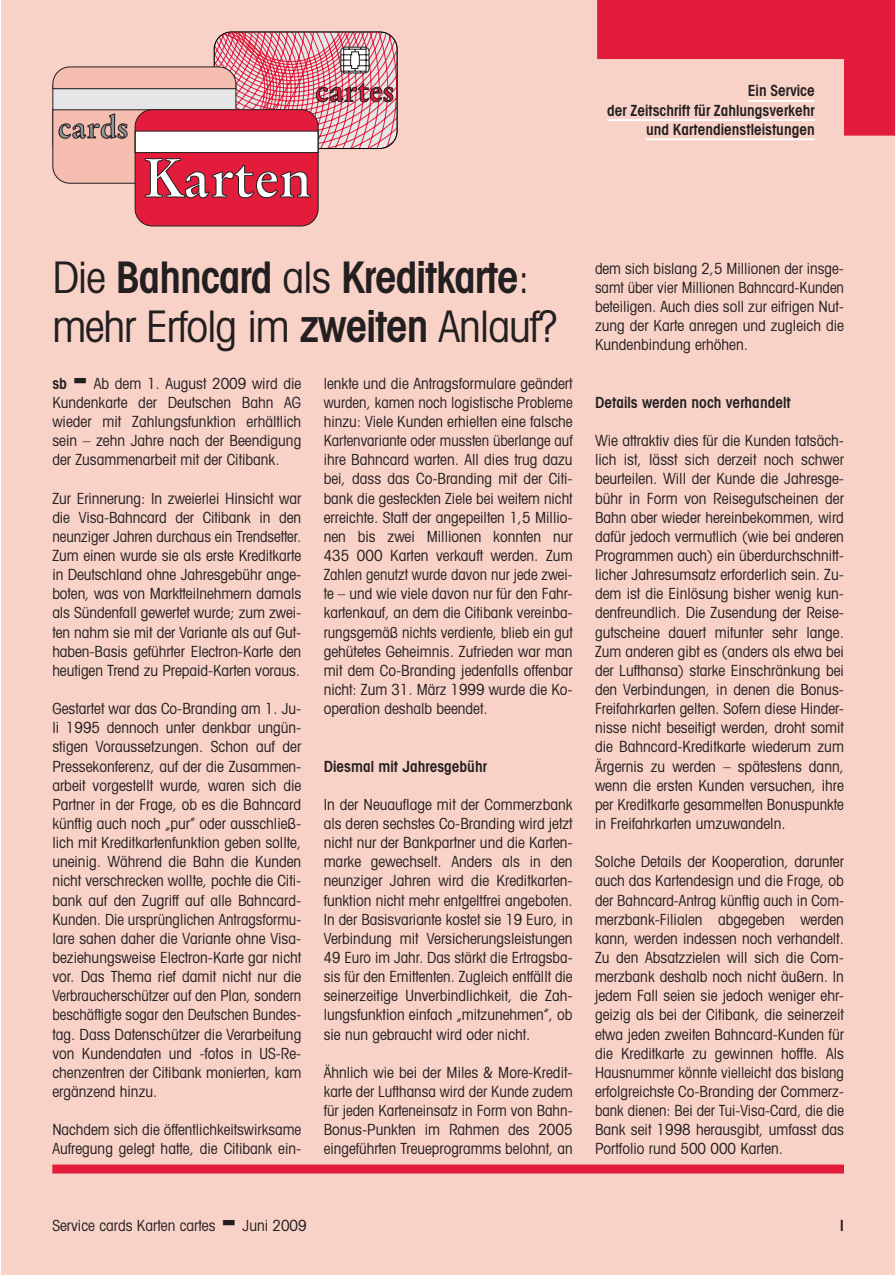
<style>
.page{position:relative;width:895px;height:1275px;background:#fff}
.page>*{position:absolute;margin:0;border:0;box-sizing:border-box;transform-origin:0 0}
.t1{font:700 54.75px "Stempel Garamond";color:#fff}
.t2{font:condensed 43.5px/49.5px "Avant Garde";letter-spacing:-.025em;color:#231f20}
.t3{font:700 30.45px "Stempel Garamond";color:#e41c3b}
.t4{font:700 30.45px "Stempel Garamond";color:#939598}
.t5{font:condensed 15.3px/19.2px "Avant Garde";color:#231f20;text-align:justify}
.t6{font:600 condensed 15.3px/19.2px "Avant Garde";color:#231f20;text-align:right}
.s1{font-weight:600}
</style>
<div class="page">
<div style="left:1px;top:0;width:893px;height:1274px;background:#f9d2c7"></div>
<div style="left:52px;top:1164px;width:791px;height:9px;background:#e41c3b"></div>
<div style="left:135px;top:109px;width:183px;height:117px;background:#e41c3b;border-radius:17px"></div>
<svg style="left:52px;top:32px;width:345px;height:166px"></svg>
<hr style="left:646px;top:138px;width:168px;height:2px;background:#fff">
<svg style="left:597px;top:0;width:298px;height:136px"></svg>
<h3 class="t4" style="left:58px;top:108px;width:72px">cards</h3>
<h3 class="t3" style="left:315px;top:72px;width:81px">cartes</h3>
<h1 class="t1" style="left:143px;top:144px;width:171px">Karten</h1>
<p class="t6" style="left:607px;top:81px;width:209px">Ein Service<br>der Zeitschrift für Zahlungsverkehr und Kartendienstleistungen</p>
<h2 class="t2" style="left:52px;top:251px;width:506px">Die <span class="s1">Bahncard</span> als <span class="s1">Kreditkarte</span>: mehr Erfolg im <span class="s1">zweiten</span> Anlauf?</h2>
<p class="t5" style="left:323px;top:373px;width:250px">lenkte und die Antragsformulare geändert wurden, kamen noch logistische Probleme hinzu: Viele Kunden erhielten eine falsche Kartenvariante oder mussten überlange auf ihre Bahncard warten. All dies trug dazu bei, dass das Co-Branding mit der Citi&shy;bank die gesteckten Ziele bei weitem nicht erreichte. Statt der angepeilten 1,5 Millio&shy;nen bis zwei Millionen konnten nur 435 000 Karten verkauft werden. Zum Zahlen genutzt wurde davon nur jede zwei&shy;te – und wie viele davon nur für den Fahr&shy;kartenkauf, an dem die Citibank vereinba&shy;rungsgemäß nichts verdiente, blieb ein gut gehütetes Geheimnis. Zufrieden war man mit dem Co-Branding jedenfalls offenbar nicht: Zum 31. März 1999 wurde die Ko&shy;operation deshalb beendet.</p>
<p class="t5" style="left:52px;top:373px;width:250px;text-indent:41px">Ab dem 1. August 2009 wird die Kundenkarte der Deutschen Bahn AG wieder mit Zahlungsfunktion erhältlich sein – zehn Jahre nach der Beendigung der Zusammenarbeit mit der Citibank.</p>
<p class="t5" style="left:52px;top:488px;width:250px">Zur Erinnerung: In zweierlei Hinsicht war die Visa-Bahncard der Citibank in den neunziger Jahren durchaus ein Trendsetter.<br>Zum einen wurde sie als erste Kreditkarte in Deutschland ohne Jahresgebühr ange&shy;boten, was von Marktteilnehmern damals als Sündenfall gewertet wurde; zum zwei&shy;ten nahm sie mit der Variante als auf Gut&shy;haben-Basis geführter Electron-Karte den heutigen Trend zu Prepaid-Karten voraus.</p>
<p class="t5" style="left:52px;top:698px;width:250px">Gestartet war das Co-Branding am 1. Ju&shy;li 1995 dennoch unter denkbar ungün&shy;stigen Voraussetzungen. Schon auf der Pressekonferenz, auf der die Zusammen&shy;arbeit vorgestellt wurde, waren sich die Partner in der Frage, ob es die Bahncard künftig auch noch „pur” oder ausschließ&shy;lich mit Kreditkartenfunktion geben sollte, uneinig. Während die Bahn die Kunden nicht verschrecken wollte, pochte die Citi&shy;bank auf den Zugriff auf alle Bahncard-Kunden. Die ursprünglichen Antragsformu&shy;lare sahen daher die Variante ohne Visa&shy;beziehungsweise Electron-Karte gar nicht vor. Das Thema rief damit nicht nur die Verbraucherschützer auf den Plan, sondern beschäftigte sogar den Deutschen Bundes&shy;tag. Dass Datenschützer die Verarbeitung von Kundendaten und -fotos in US-Re&shy;chenzentren der Citibank monierten, kam ergänzend hinzu.</p>
<p class="t5" style="left:52px;top:1119px;width:250px">Nachdem sich die öffentlichkeitswirksame<br>Aufregung gelegt hatte, die Citibank ein-</p>
<p class="t6" style="left:52px;top:373px;width:16px">sb</p>
<p class="t6" style="left:323px;top:756px;width:165px">Diesmal mit Jahresgebühr</p>
<p class="t5" style="left:323px;top:794px;width:250px">In der Neuauflage mit der Commerzbank als deren sechstes Co-Branding wird jetzt nicht nur der Bankpartner und die Karten&shy;marke gewechselt. Anders als in den neunziger Jahren wird die Kreditkarten&shy;funktion nicht mehr entgeltfrei angeboten.<br>In der Basisvariante kostet sie 19 Euro, in Verbindung mit Versicherungsleistungen 49 Euro im Jahr. Das stärkt die Ertragsba&shy;sis für den Emittenten. Zugleich entfällt die seinerzeitige Unverbindlichkeit, die Zah&shy;lungsfunktion einfach „mitzunehmen”, ob sie nun gebraucht wird oder nicht.</p>
<p class="t5" style="left:323px;top:1062px;width:250px">Ähnlich wie bei der Miles &amp; More-Kredit&shy;karte der Lufthansa wird der Kunde zudem für jeden Karteneinsatz in Form von Bahn-Bonus-Punkten im Rahmen des 2005 eingeführten Treueprogramms belohnt, an</p>
<p class="t5" style="left:594px;top:258px;width:250px">dem sich bislang 2,5 Millionen der insge&shy;samt über vier Millionen Bahncard-Kunden beteiligen. Auch dies soll zur eifrigen Nut&shy;zung der Karte anregen und zugleich die Kundenbindung erhöhen.</p>
<p class="t6" style="left:594px;top:392px;width:197px">Details werden noch verhandelt</p>
<p class="t5" style="left:594px;top:430px;width:250px">Wie attraktiv dies für die Kunden tatsäch&shy;lich ist, lässt sich derzeit noch schwer beurteilen. Will der Kunde die Jahresge&shy;bühr in Form von Reisegutscheinen der Bahn aber wieder hereinbekommen, wird dafür jedoch vermutlich (wie bei anderen Programmen auch) ein überdurchschnitt&shy;licher Jahresumsatz erforderlich sein. Zu&shy;dem ist die Einlösung bisher wenig kun&shy;denfreundlich. Die Zusendung der Reise&shy;gutscheine dauert mitunter sehr lange.<br>Zum anderen gibt es (anders als etwa bei der Lufthansa) starke Einschränkung bei den Verbindungen, in denen die Bonus-Freifahrkarten gelten. Sofern diese Hinder&shy;nisse nicht beseitigt werden, droht somit die Bahncard-Kreditkarte wiederum zum Ärgernis zu werden – spätestens dann, wenn die ersten Kunden versuchen, ihre per Kreditkarte gesammelten Bonuspunkte in Freifahrkarten umzuwandeln.</p>
<p class="t5" style="left:594px;top:851px;width:250px">Solche Details der Kooperation, darunter auch das Kartendesign und die Frage, ob der Bahncard-Antrag künftig auch in Com&shy;merzbank-Filialen abgegeben werden kann, werden indessen noch verhandelt.<br>Zu den Absatzzielen will sich die Com&shy;merzbank deshalb noch nicht äußern. In jedem Fall seien sie jedoch weniger ehr&shy;geizig als bei der Citibank, die seinerzeit etwa jeden zweiten Bahncard-Kunden für die Kreditkarte zu gewinnen hoffte. Als Hausnummer könnte vielleicht das bislang erfolgreichste Co-Branding der Commerz&shy;bank dienen: Bei der Tui-Visa-Card, die die Bank seit 1998 herausgibt, umfasst das Portfolio rund 500 000 Karten.</p>
<p class="t5" style="left:52px;top:1215px;width:165px">Service cards Karten cartes</p>
<p class="t5" style="left:242px;top:1215px;width:66px">Juni 2009</p>
<p class="t6" style="left:839px;top:1215px;width:6px">I</p>
</div>
